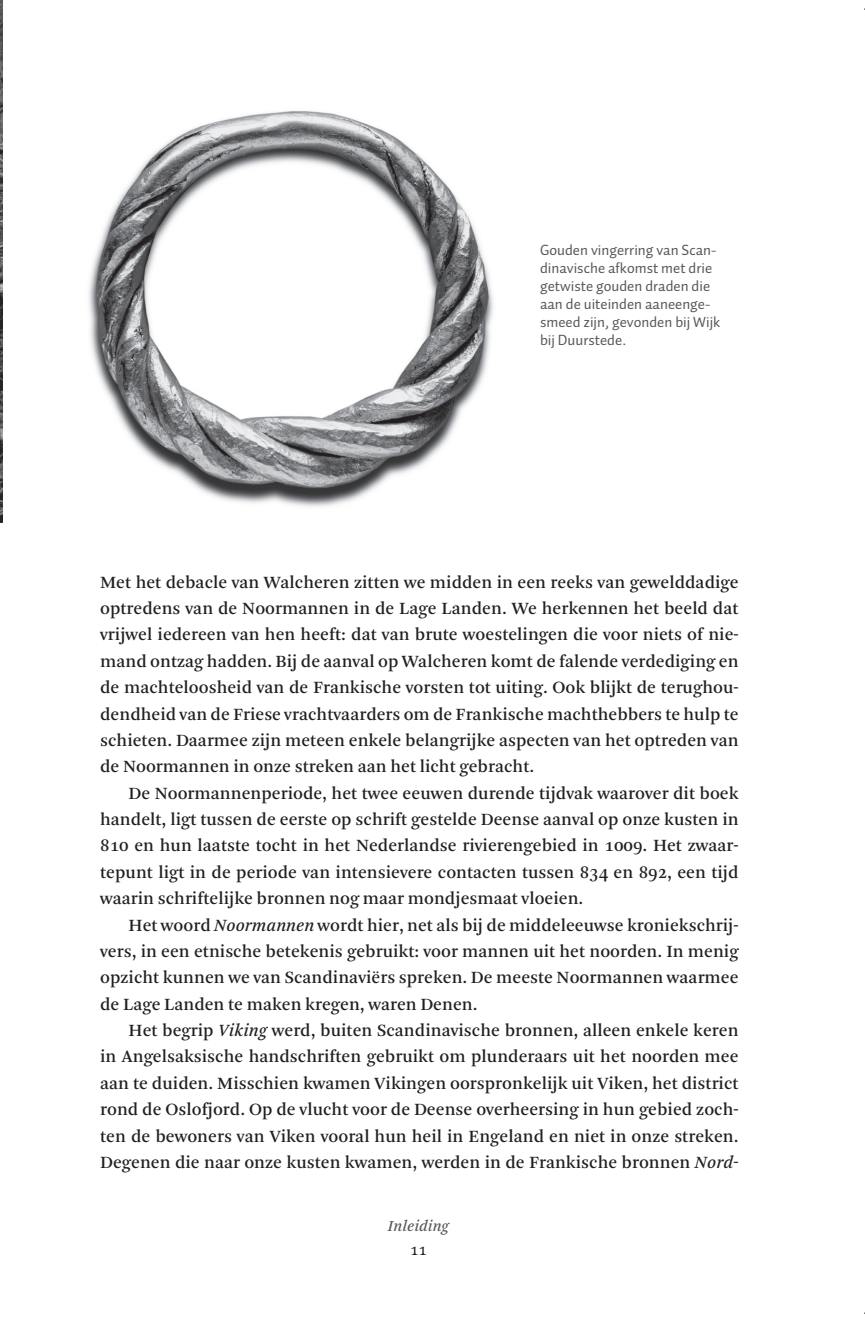
<style>
.page{position:relative;width:865px;height:1325px;background:#fff}
.page>*{position:absolute;margin:0;border:0;box-sizing:border-box;transform-origin:0 0}
.t1{font:18px/26.4px "Arnhem";color:#231f20;text-align:justify}
.t2{font:italic 16px "Arnhem";color:#57585a}
.t3{font:16px "Quadraat Small Caps";color:#231f20}
.t4{font:15px/18px "Auto 1";color:#57585a}
.s1{font-style:italic}
</style>
<div class="page">
<img style="left:88px;top:111px;width:405px;height:396px">
<img style="left:1px;top:1px;width:1px;height:521px">
<p class="t4" style="left:539px;top:241px;width:182px">Gouden vingerring van Scan&shy;dinavische afkomst met drie getwiste gouden draden die aan de uiteinden aaneenge&shy;smeed zijn, gevonden bij Wijk bij Duurstede.</p>
<p class="t1" style="left:100px;top:569px;width:639px">Met het debacle van Walcheren zitten we midden in een reeks van gewelddadige optredens van de Noormannen in de Lage Landen. We herkennen het beeld dat vrijwel iedereen van hen heeft: dat van brute woestelingen die voor niets of nie&shy;mand ontzag hadden. Bij de aanval op Walcheren komt de falende verdediging en de machteloosheid van de Frankische vorsten tot uiting. Ook blijkt de terughou&shy;dendheid van de Friese vrachtvaarders om de Frankische machthebbers te hulp te schieten. Daarmee zijn meteen enkele belangrijke aspecten van het optreden van de Noormannen in onze streken aan het licht gebracht.</p>
<p class="t1" style="left:100px;top:780px;width:639px;text-indent:28px">De Noormannenperiode, het twee eeuwen durende tijdvak waarover dit boek handelt, ligt tussen de eerste op schrift gestelde Deense aanval op onze kusten in 810 en hun laatste tocht in het Nederlandse rivierengebied in 1009. Het zwaar&shy;tepunt ligt in de periode van intensievere contacten tussen 834 en 892, een tijd waarin schriftelijke bronnen nog maar mondjesmaat vloeien.</p>
<p class="t1" style="left:100px;top:912px;width:639px;text-indent:28px">Het woord <span class="s1">Noormannen</span> wordt hier, net als bij de middeleeuwse kroniekschrij&shy;vers, in een etnische betekenis gebruikt: voor mannen uit het noorden. In menig opzicht kunnen we van Scandinaviërs spreken. De meeste Noormannen waarmee de Lage Landen te maken kregen, waren Denen.</p>
<p class="t1" style="left:100px;top:1017px;width:639px;text-indent:28px">Het begrip <span class="s1">Viking</span> werd, buiten Scandinavische bronnen, alleen enkele keren in Angelsaksische handschriften gebruikt om plunderaars uit het noorden mee aan te duiden. Misschien kwamen Vikingen oorspronkelijk uit Viken, het district rond de Oslofjord. Op de vlucht voor de Deense overheersing in hun gebied zoch&shy;ten de bewoners van Viken vooral hun heil in Engeland en niet in onze streken.<br>Degenen die naar onze kusten kwamen, werden in de Frankische bronnen <span class="s1">Nord-</span></p>
<p class="t2" style="left:388px;top:1217px;width:62px">Inleiding</p>
<p class="t3" style="left:410px;top:1241px;width:18px">11</p>
</div>
